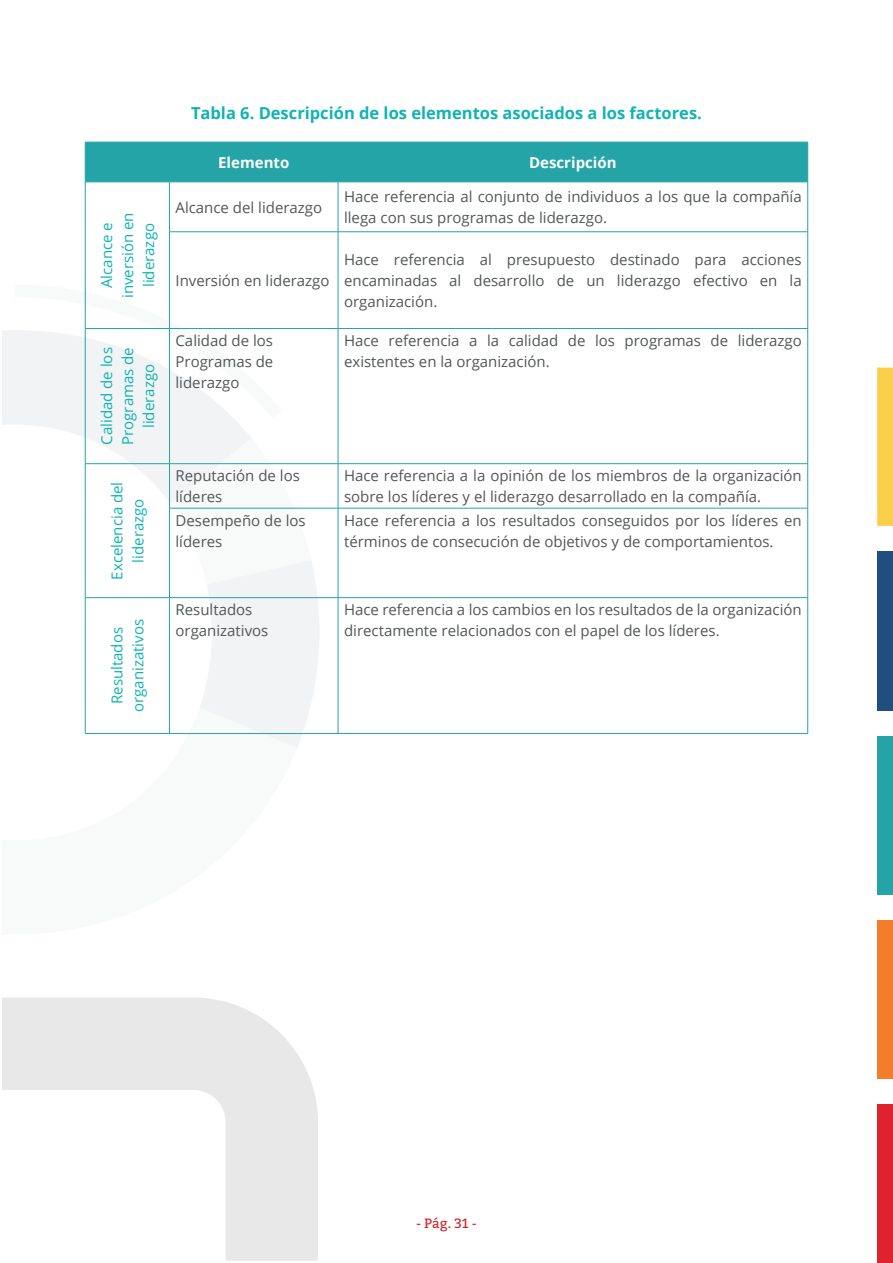
<style>
.page{position:relative;width:893px;height:1263px;background:#fff}
.page>*{position:absolute;margin:0;border:0;box-sizing:border-box;transform-origin:0 0}
.CAMTO01{font:700 16.5px "Open Sans";color:#10b3b3}
.CAMTO01-2{font:15px/21px "Open Sans";color:#535657}
.CAMTO01-3{font:15px/21px "Open Sans";color:#10b3b3;text-align:center}
.CAMTO01-4{font:700 15px "Open Sans";color:#fff}
.t1{font:13.5px "Bitter";color:#d1232a}
</style>
<div class="page">
<div style="left:877px;top:1105px;width:16px;height:158px;background:#e0222e"></div>
<div style="left:877px;top:920px;width:16px;height:158px;background:#f47d2c"></div>
<div style="left:877px;top:736px;width:16px;height:158px;background:#25a4a7"></div>
<div style="left:877px;top:551px;width:16px;height:160px;background:#214e81"></div>
<div style="left:877px;top:368px;width:16px;height:158px;background:#fbce49"></div>
<svg style="left:3px;top:997px;width:315px;height:264px"></svg>
<svg style="left:3px;top:285px;width:316px;height:462px"></svg>
<div style="left:86px;top:143px;width:721px;height:39px;background:#25a4a7"></div>
<hr style="left:85px;top:142px;width:85px;height:1px;background:#25a4a7">
<hr style="left:85px;top:142px;width:1px;height:40px;background:#25a4a7">
<hr style="left:170px;top:142px;width:168px;height:1px;background:#25a4a7">
<hr style="left:169px;top:142px;width:1px;height:40px;background:#25a4a7">
<hr style="left:338px;top:142px;width:470px;height:1px;background:#25a4a7">
<hr style="left:338px;top:142px;width:1px;height:40px;background:#25a4a7">
<hr style="left:807px;top:142px;width:1px;height:40px;background:#25a4a7">
<hr style="left:85px;top:182px;width:85px;height:1px;background:#25a4a7">
<hr style="left:85px;top:182px;width:1px;height:50px;background:#25a4a7">
<hr style="left:85px;top:232px;width:1px;height:96px;background:#25a4a7">
<hr style="left:170px;top:182px;width:168px;height:1px;background:#25a4a7">
<hr style="left:169px;top:182px;width:1px;height:50px;background:#25a4a7">
<hr style="left:338px;top:182px;width:470px;height:1px;background:#25a4a7">
<hr style="left:338px;top:182px;width:1px;height:50px;background:#25a4a7">
<hr style="left:807px;top:182px;width:1px;height:50px;background:#25a4a7">
<hr style="left:169px;top:231px;width:169px;height:1px;background:#25a4a7">
<hr style="left:169px;top:232px;width:1px;height:96px;background:#25a4a7">
<hr style="left:338px;top:231px;width:470px;height:1px;background:#25a4a7">
<hr style="left:338px;top:232px;width:1px;height:96px;background:#25a4a7">
<hr style="left:807px;top:232px;width:1px;height:96px;background:#25a4a7">
<hr style="left:85px;top:328px;width:85px;height:1px;background:#25a4a7">
<hr style="left:85px;top:329px;width:1px;height:134px;background:#25a4a7">
<hr style="left:170px;top:328px;width:168px;height:1px;background:#25a4a7">
<hr style="left:169px;top:329px;width:1px;height:134px;background:#25a4a7">
<hr style="left:338px;top:328px;width:470px;height:1px;background:#25a4a7">
<hr style="left:338px;top:329px;width:1px;height:134px;background:#25a4a7">
<hr style="left:807px;top:329px;width:1px;height:134px;background:#25a4a7">
<hr style="left:85px;top:463px;width:85px;height:1px;background:#25a4a7">
<hr style="left:85px;top:464px;width:1px;height:44px;background:#25a4a7">
<hr style="left:85px;top:508px;width:1px;height:89px;background:#25a4a7">
<hr style="left:170px;top:463px;width:168px;height:1px;background:#25a4a7">
<hr style="left:169px;top:464px;width:1px;height:44px;background:#25a4a7">
<hr style="left:338px;top:463px;width:470px;height:1px;background:#25a4a7">
<hr style="left:338px;top:464px;width:1px;height:44px;background:#25a4a7">
<hr style="left:807px;top:464px;width:1px;height:44px;background:#25a4a7">
<hr style="left:169px;top:508px;width:169px;height:1px;background:#25a4a7">
<hr style="left:169px;top:508px;width:1px;height:89px;background:#25a4a7">
<hr style="left:338px;top:508px;width:470px;height:1px;background:#25a4a7">
<hr style="left:338px;top:508px;width:1px;height:89px;background:#25a4a7">
<hr style="left:807px;top:508px;width:1px;height:89px;background:#25a4a7">
<hr style="left:85px;top:597px;width:85px;height:1px;background:#25a4a7">
<hr style="left:85px;top:598px;width:1px;height:135px;background:#25a4a7">
<hr style="left:170px;top:597px;width:168px;height:1px;background:#25a4a7">
<hr style="left:169px;top:598px;width:1px;height:135px;background:#25a4a7">
<hr style="left:338px;top:597px;width:470px;height:1px;background:#25a4a7">
<hr style="left:338px;top:598px;width:1px;height:135px;background:#25a4a7">
<hr style="left:807px;top:598px;width:1px;height:135px;background:#25a4a7">
<hr style="left:85px;top:733px;width:85px;height:1px;background:#25a4a7">
<hr style="left:170px;top:733px;width:168px;height:1px;background:#25a4a7">
<hr style="left:338px;top:733px;width:470px;height:1px;background:#25a4a7">
<p class="CAMTO01-3" style="left:96px;top:298px;width:87px;rotate:-90deg">Alcance e inversión en liderazgo</p>
<p class="CAMTO01-3" style="left:96px;top:445px;width:99px;rotate:-90deg">Calidad de los<br>Programas de liderazgo</p>
<p class="CAMTO01-3" style="left:106px;top:579px;width:99px;rotate:-90deg">Excelencia del liderazgo</p>
<p class="CAMTO01-3" style="left:106px;top:712px;width:94px;rotate:-90deg">Resultados organizativos</p>
<p class="CAMTO01" style="left:191px;top:101px;width:512px">Tabla 6. Descripción de los elementos asociados a los factores.</p>
<p class="CAMTO01-4" style="left:218px;top:152px;width:73px">Elemento</p>
<p class="CAMTO01-4" style="left:529px;top:152px;width:89px">Descripción</p>
<p class="CAMTO01-2" style="left:176px;top:196px;width:148px">Alcance del liderazgo</p>
<p class="CAMTO01-2" style="left:344px;top:186px;width:459px">Hace referencia al conjunto de individuos a los que la compañía llega con sus programas de liderazgo.</p>
<p class="CAMTO01-2" style="left:176px;top:270px;width:156px">Inversión en liderazgo</p>
<p class="CAMTO01-2" style="left:344px;top:249px;width:459px;text-align:justify">Hace referencia al presupuesto destinado para acciones encaminadas al desarrollo de un liderazgo efectivo en la organización.</p>
<p class="CAMTO01-2" style="left:176px;top:330px;width:99px;text-align:justify">Calidad de los Programas de liderazgo</p>
<p class="CAMTO01-2" style="left:344px;top:330px;width:459px">Hace referencia a la calidad de los programas de liderazgo existentes en la organización.</p>
<p class="CAMTO01-2" style="left:176px;top:465px;width:126px">Reputación de los líderes</p>
<p class="CAMTO01-2" style="left:344px;top:465px;width:459px">Hace referencia a la opinión de los miembros de la organización sobre los líderes y el liderazgo desarrollado en la compañía.</p>
<p class="CAMTO01-2" style="left:176px;top:509px;width:132px">Desempeño de los líderes</p>
<p class="CAMTO01-2" style="left:344px;top:509px;width:459px">Hace referencia a los resultados conseguidos por los líderes en términos de consecución de objetivos y de comportamientos.</p>
<p class="CAMTO01-2" style="left:176px;top:599px;width:94px">Resultados organizativos</p>
<p class="CAMTO01-2" style="left:344px;top:599px;width:459px">Hace referencia a los cambios en los resultados de la organización directamente relacionados con el papel de los líderes.</p>
<p class="t1" style="left:416px;top:1214px;width:62px">- Pág. 31 -</p>
</div>
